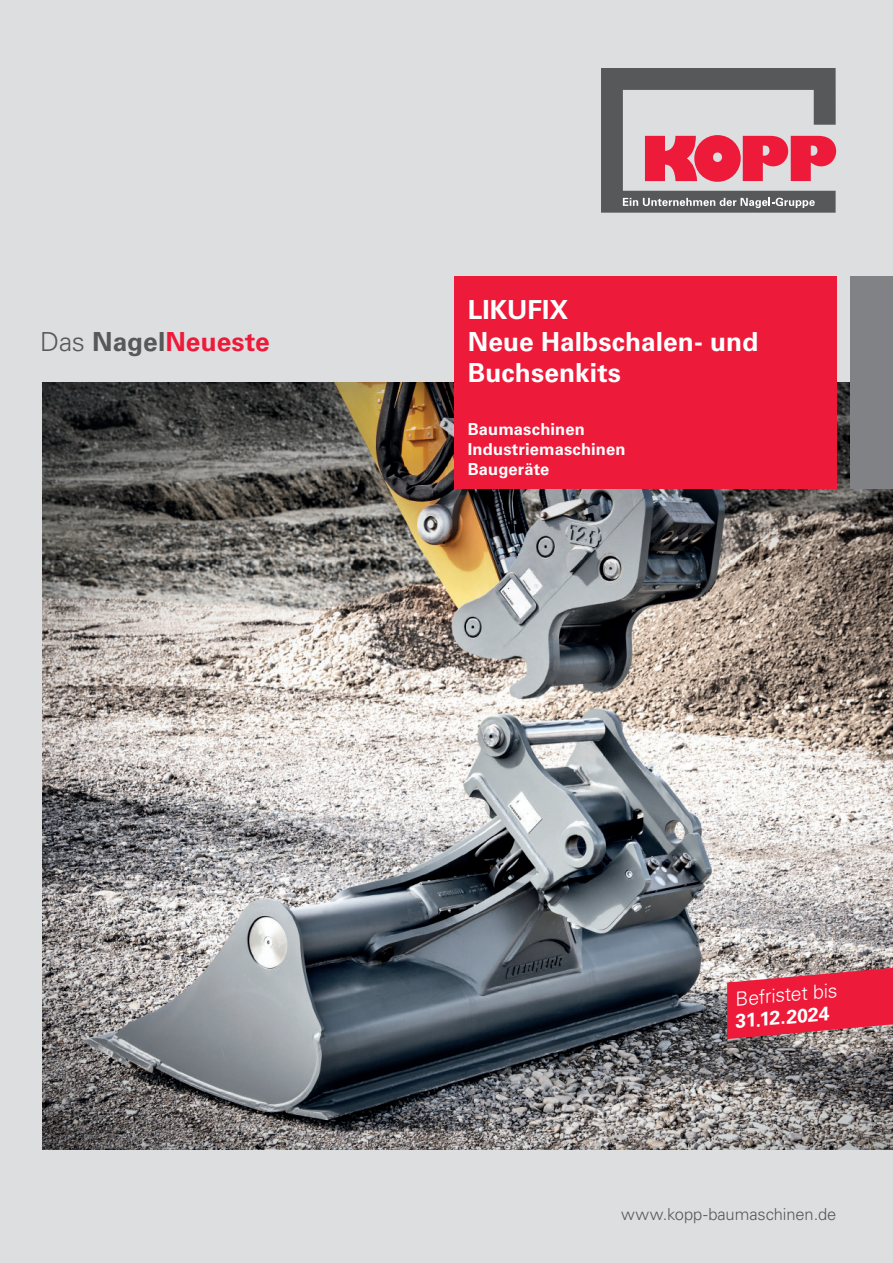
<style>
.page{position:relative;width:893px;height:1263px;background:#dddee0}
.page>*{position:absolute;margin:0;border:0;box-sizing:border-box;transform-origin:0 0}
.t1{font:700 26.25px/31.5px "Univers LT Std";letter-spacing:.005em;color:#fff}
.t2{font:700 26.25px "Univers LT Std";letter-spacing:.005em;color:#ed1a3a}
.t3{font:300 19.5px "Univers LT Std";color:#fff}
.t4{font:700 19.5px "Univers LT Std";color:#fff}
.t5{font:700 16.5px/19.8px "Univers LT Std";letter-spacing:.01em;color:#fff}
.t6{font:300 16.5px "Univers LT Std";letter-spacing:-.005em;color:#57585a}
.s1{font-weight:300;color:#57585a}
.s2{color:#57585a}
</style>
<div class="page">
<svg style="left:601px;top:68px;width:235px;height:145px"></svg>
<img style="left:42px;top:383px;width:851px;height:766px">
<div style="left:454px;top:276px;width:382px;height:213px;background:#ed1a3a"></div>
<svg style="left:727px;top:968px;width:166px;height:71px;background:#de354d"></svg>
<div style="left:850px;top:276px;width:43px;height:213px;background:#808285"></div>
<h1 class="t2" style="left:40px;top:330px;width:231px"><span class="s1">Das</span> <span class="s2">Nagel</span>Neueste</h1>
<h1 class="t1" style="left:468px;top:296px;width:292px">LIKUFIX<br>Neue Halbschalen- und<br>Buchsenkits</h1>
<p class="t5" style="left:468px;top:421px;width:159px">Baumaschinen<br>Industriemaschinen<br>Baugeräte</p>
<p class="t3" style="left:734px;top:991px;width:104px;rotate:-5deg">Befristet bis</p>
<p class="t4" style="left:734px;top:1013px;width:96px;rotate:-5deg">31.12.2024</p>
<p class="t6" style="left:621px;top:1208px;width:217px">www.kopp-baumaschinen.de</p>
</div>
